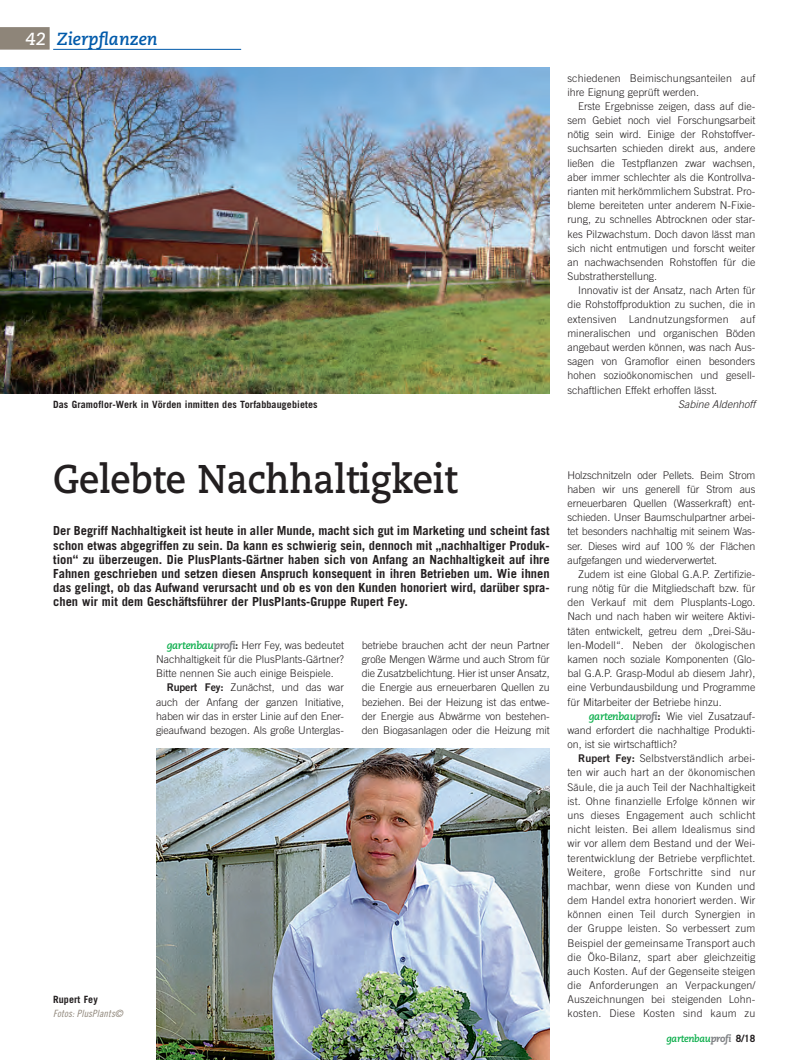
<style>
.page{position:relative;width:798px;height:1060px;background:#fff}
.page>*{position:absolute;margin:0;border:0;box-sizing:border-box;transform-origin:0 0}
.u1{font:700 40px "Caecilia LT";color:#231f20;scale:.9 1}
.t1{font:italic 700 17.5px "Caecilia LT";color:#015aaa}
.t2{font:italic 700 17.5px "Caecilia LT";color:#fff}
.dz_vs{font:700 12.5px/14.1px "Trade Gothic LT";color:#231f20;text-align:justify}
.Normal1{font:300 10.62px/14.1px "Trade Gothic LT";color:#231f20;text-align:justify}
.t3{font:italic 700 10.62px "Caecilia LT";letter-spacing:-.035em;color:#0cae4c}
.az{font:italic 300 10.62px "Trade Gothic LT";color:#231f20}
.bu{font:700 10px "Trade Gothic LT";letter-spacing:.01em;color:#231f20}
.bu-2{font:10px/14.1px "Trade Gothic LT Cond Eighteen Obl";letter-spacing:.01em;color:#8e8579}
.t4{font:italic 700 10px "Caecilia LT";letter-spacing:-.035em;color:#0cae4c}
.s1{font-family:"Caecilia LT";font-weight:700;font-style:italic;color:#0cae4c}
.s2{font-family:"Caecilia LT";font-weight:800;font-style:italic;color:#808285}
.s3{font-family:"Trade Gothic LT Bold Two";font-weight:400}
.s4{font-family:"Trade Gothic LT";font-weight:700;color:#231f20}
.s5{font-weight:800;color:#808285}
.s6{font-family:"Trade Gothic LT Bold Two";font-weight:400;font-style:normal;color:#231f20}
.s7{font-family:"Trade Gothic LT";font-style:normal;color:#231f20}
</style>
<div class="page">
<hr style="left:53px;top:49px;width:188px;height:1px;background:#015aaa">
<div style="left:0;top:27px;width:50px;height:23px;background:#8e8579"></div>
<img style="left:0;top:67px;width:549px;height:326px">
<img style="left:156px;top:748px;width:393px;height:311px">
<p class="t2" style="left:25px;top:29px;width:22px">42</p>
<p class="t1" style="left:57px;top:29px;width:102px">Zierpflanzen</p>
<p class="Normal1" style="left:567px;top:71px;width:189px">schiedenen Beimischungsanteilen auf ihre Eignung geprüft werden.</p>
<p class="Normal1" style="left:567px;top:99px;width:189px;text-indent:11px">Erste Ergebnisse zeigen, dass auf die&shy;sem Gebiet noch viel Forschungsarbeit nötig sein wird. Einige der Rohstoffver&shy;suchsarten schieden direkt aus, andere ließen die Testpflanzen zwar wachsen, aber immer schlechter als die Kontrollva&shy;rianten mit herkömmlichem Substrat. Pro&shy;bleme bereiteten unter anderem N-Fixie&shy;rung, zu schnelles Abtrocknen oder star&shy;kes Pilzwachstum. Doch davon lässt man sich nicht entmutigen und forscht weiter an nachwachsenden Rohstoffen für die Substratherstellung.</p>
<p class="Normal1" style="left:567px;top:283px;width:189px;text-indent:11px">Innovativ ist der Ansatz, nach Arten für die Rohstoffproduktion zu suchen, die in extensiven Landnutzungsformen auf mineralischen und organischen Böden angebaut werden können, was nach Aus&shy;sagen von Gramoflor einen besonders hohen sozioökonomischen und gesell&shy;schaftlichen Effekt erhoffen lässt.</p>
<p class="bu" style="left:53px;top:398px;width:266px">Das Gramoflor-Werk in Vörden inmitten des Torfabbaugebietes</p>
<p class="az" style="left:678px;top:397px;width:79px">Sabine Aldenhoff</p>
<p class="u1" style="left:53px;top:455px;width:450px">Gelebte Nachhaltigkeit</p>
<p class="dz_vs" style="left:53px;top:523px;width:498px">Der Begriff Nachhaltigkeit ist heute in aller Munde, macht sich gut im Marketing und scheint fast schon etwas abgegriffen zu sein. Da kann es schwierig sein, dennoch mit „nachhaltiger Produk&shy;tion“ zu überzeugen. Die PlusPlants-Gärtner haben sich von Anfang an Nachhaltigkeit auf ihre Fahnen geschrieben und setzen diesen Anspruch konsequent in ihren Betrieben um. Wie ihnen das gelingt, ob das Aufwand verursacht und ob es von den Kunden honoriert wird, darüber spra&shy;chen wir mit dem Geschäftsführer der PlusPlants-Gruppe Rupert Fey.</p>
<p class="Normal1" style="left:167px;top:637px;width:179px"><span class="s1">gartenbau</span><span class="s2">profi</span><span class="s3">:</span> Herr Fey, was bedeutet</p>
<p class="Normal1" style="left:156px;top:652px;width:189px">Nachhaltigkeit für die PlusPlants-Gärtner?<br>Bitte nennen Sie auch einige Beispiele.</p>
<p class="Normal1" style="left:156px;top:680px;width:189px;text-indent:11px"><span class="s3">Rupert Fey:</span> Zunächst, und das war auch der Anfang der ganzen Initiative, haben wir das in erster Linie auf den Ener&shy;gieaufwand bezogen. Als große Unterglas-</p>
<p class="Normal1" style="left:361px;top:637px;width:189px">betriebe brauchen acht der neun Partner große Mengen Wärme und auch Strom für die Zusatzbelichtung. Hier ist unser Ansatz, die Energie aus erneuerbaren Quellen zu beziehen. Bei der Heizung ist das entwe&shy;der Energie aus Abwärme von bestehen&shy;den Biogasanlagen oder die Heizung mit</p>
<p class="bu-2" style="left:53px;top:992px;width:71px"><span class="s4">Rupert Fey<br></span>Fotos: PlusPlants©</p>
<p class="Normal1" style="left:567px;top:467px;width:189px">Holzschnitzeln oder Pellets. Beim Strom haben wir uns generell für Strom aus erneuerbaren Quellen (Wasserkraft) ent&shy;schieden. Unser Baumschulpartner arbei&shy;tet besonders nachhaltig mit seinem Was&shy;ser. Dieses wird auf 100 % der Flächen aufgefangen und wiederverwertet.</p>
<p class="Normal1" style="left:567px;top:567px;width:189px;text-indent:11px">Zudem ist eine Global G.A.P. Zertifizie&shy;rung nötig für die Mitgliedschaft bzw. für den Verkauf mit dem Plusplants-Logo.<br>Nach und nach haben wir weitere Aktivi&shy;täten entwickelt, getreu dem „Drei-Säu&shy;len-Modell“. Neben der ökologischen kamen noch soziale Komponenten (Glo&shy;bal G.A.P. Grasp-Modul ab diesem Jahr), eine Verbundausbildung und Programme für Mitarbeiter der Betriebe hinzu.</p>
<p class="t3" style="left:588px;top:709px;width:73px">gartenbau<span class="s5">profi</span><span class="s6">:</span></p>
<p class="Normal1" style="left:567px;top:708px;width:189px;text-indent:99px">Wie viel Zusatzauf&shy;wand erfordert die nachhaltige Produkti&shy;on, ist sie wirtschaftlich?</p>
<p class="Normal1" style="left:567px;top:751px;width:189px;text-indent:11px"><span class="s3">Rupert Fey:</span> Selbstverständlich arbei&shy;ten wir auch hart an der ökonomischen Säule, die ja auch Teil der Nachhaltigkeit ist. Ohne finanzielle Erfolge können wir uns dieses Engagement auch schlicht nicht leisten. Bei allem Idealismus sind wir vor allem dem Bestand und der Wei&shy;terentwicklung der Betriebe verpflichtet.<br>Weitere, große Fortschritte sind nur machbar, wenn diese von Kunden und dem Handel extra honoriert werden. Wir können einen Teil durch Synergien in der Gruppe leisten. So verbessert zum Beispiel der gemeinsame Transport auch die Öko-Bilanz, spart aber gleichzeitig auch Kosten. Auf der Gegenseite steigen die Anforderungen an Verpackungen/ Auszeichnungen bei steigenden Lohn&shy;kosten. Diese Kosten sind kaum zu</p>
<p class="t4" style="left:666px;top:1032px;width:90px">gartenbau<span class="s5">profi</span> <span class="s7">8/18</span></p>
</div>
